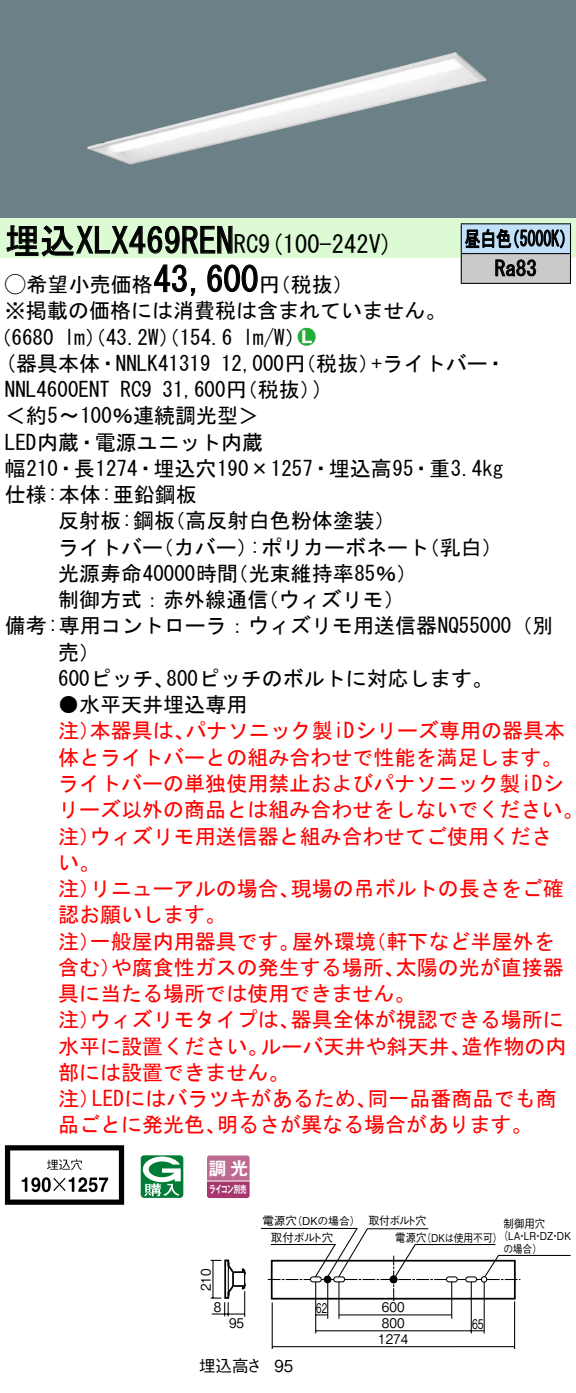
<style>
.page{position:relative;width:576px;height:1393px;background:#fff}
.page>*{position:absolute;margin:0;border:0;box-sizing:border-box;transform-origin:0 0}
.t1{font:35px "MS Gothic";color:#000}
.t2{font:24.5px "MS Gothic";color:#000}
.t3{font:21px/26.2px "MS Gothic";color:#f00}
.t4{font:21px/26.6px "MS Gothic";color:#000}
.t5{font:21px/29.8px "MS Gothic";color:#000;scale:.75 1}
.t6{font:21px "Ford Classification 1";color:#23ac38}
.t7{font:17.5px "Gothic MB101 Pro De Bold 90 pv RKSJ H";color:#fff}
.t8{font:16.45px "Gothic BBB Pro Medium 90 pv RKSJ H";color:#000}
.t9{font:16.45px "Gothic BBB Pro Medium 90 pv RKSJ H";color:#000;scale:.9 1}
.t10{font:13.3px "Gothic BBB Pro Medium 90 pv RKSJ H";color:#000;scale:.9 1}
.t11{font:13.3px "Gothic BBB Pro Medium 90 pv RKSJ H";color:#000;scale:.65 1}
.t12{font:13.3px "Gothic BBB Pro Medium 90 pv RKSJ H";color:#000;scale:.7 1}
.t13{font:11.55px "Gothic BBB Pro Medium 90 pv RKSJ H";letter-spacing:-.02em;color:#000}
.t14{font:11.55px "Gothic BBB Pro Medium 90 pv RKSJ H";letter-spacing:-.02em;color:#000;scale:.9 1}
.t15{font:11.55px "Gothic BBB Pro Medium 90 pv RKSJ H";letter-spacing:-.02em;color:#000;scale:.95 1}
.t16{font:10.85px/12.2px "Gothic BBB Pro Medium 90 pv RKSJ H";color:#000;text-align:center;scale:.9 1}
.t17{font:10.85px "Gothic BBB Pro Medium 90 pv RKSJ H";color:#000}
.t18{font:10.15px "Gothic MB101 Pro De Bold 90 pv RKSJ H";letter-spacing:-.05em;color:#fff;scale:.65 1}
.s1{font-size:24.5px}
.s2{font-family:"Ford Classification 1"}
.s3{color:#fff}
</style>
<div class="page">
<div style="left:0;top:0;width:575px;height:218px;background:#6c8087"></div>
<img style="left:87px;top:52px;width:399px;height:113px">
<div style="left:0;top:218px;width:575px;height:40px;background:#dcfad4"></div>
<svg style="left:6px;top:225px;width:227px;height:32px"></svg>
<svg style="left:154px;top:264px;width:42px;height:32px"></svg>
<svg style="left:207px;top:264px;width:51px;height:29px"></svg>
<svg style="left:5px;top:1145px;width:119px;height:59px"></svg>
<svg style="left:141px;top:1155px;width:42px;height:43px"></svg>
<svg style="left:207px;top:1155px;width:42px;height:43px;background:#b55984"></svg>
<hr style="left:207px;top:1180px;width:42px;height:1px;background:#fff">
<div style="left:461px;top:224px;width:109px;height:30px;background:#c1e1fa"></div>
<div style="left:461px;top:254px;width:109px;height:29px;background:#cacaca"></div>
<hr style="left:460px;top:223px;width:110px;height:1px;background:#000">
<hr style="left:569px;top:224px;width:2px;height:29px;background:#000">
<hr style="left:460px;top:253px;width:110px;height:1px;background:#000">
<hr style="left:569px;top:254px;width:2px;height:29px;background:#000">
<hr style="left:460px;top:283px;width:110px;height:1px;background:#000">
<svg style="left:460px;top:224px;width:104px;height:59px"></svg>
<hr style="left:514px;top:1301px;width:1px;height:48px;background:#000">
<hr style="left:271px;top:1302px;width:2px;height:47px;background:#000">
<hr style="left:339px;top:1314px;width:112px;height:1px;background:#000">
<hr style="left:316px;top:1330px;width:168px;height:1px;background:#000">
<hr style="left:272px;top:1346px;width:242px;height:1px;background:#000">
<hr style="left:470px;top:1282px;width:1px;height:51px;background:#000">
<hr style="left:315px;top:1281px;width:1px;height:52px;background:#000">
<hr style="left:327px;top:1282px;width:1px;height:36px;background:#000">
<hr style="left:338px;top:1281px;width:1px;height:37px;background:#000">
<hr style="left:451px;top:1281px;width:1px;height:37px;background:#000">
<svg style="left:261px;top:1227px;width:309px;height:74px"></svg>
<hr style="left:483px;top:1282px;width:1px;height:51px;background:#000">
<svg style="left:210px;top:1259px;width:35px;height:57px"></svg>
<h1 class="t1" style="left:5px;top:223px;width:255px">埋込XLX469REN<span class="s1">RC</span></h1>
<p class="t2" style="left:258px;top:232px;width:136px">(9 100-242 (V</p>
<h1 class="t1" style="left:153px;top:262px;width:106px">43,600</h1>
<p class="t4" style="left:5px;top:271px;width:442px"><span class="s2">A</span>希望小売価格<br>※掲載の価格には消費税は含まれていません。</p>
<p class="t6" style="left:298px;top:326px;width:19px">2<span class="s3">7</span></p>
<p class="t4" style="left:259px;top:271px;width:96px">（円税抜(</p>
<p class="t4" style="left:243px;top:324px;width:64px">l m (W/</p>
<p class="t4" style="left:-9px;top:324px;width:65px">（6680</p>
<p class="t4" style="left:64px;top:324px;width:169px">lm）（43.2 ）（W 154.6</p>
<p class="t5" style="left:494px;top:224px;width:57px;text-indent:-30px">昼白色<br>Ra83</p>
<p class="t5" style="left:504px;top:224px;width:96px">（5000 (K</p>
<p class="t4" style="left:5px;top:350px;width:207px">(器具本体・NNLK41319</p>
<p class="t4" style="left:371px;top:350px;width:136px">+ライトバー・</p>
<p class="t4" style="left:221px;top:350px;width:160px">12,000 （円税抜）</p>
<p class="t4" style="left:162px;top:376px;width:160px">31,600 （円税抜(</p>
<p class="t4" style="left:313px;top:376px;width:12px">(</p>
<p class="t4" style="left:5px;top:376px;width:106px">NNL4600ENT</p>
<p class="t4" style="left:5px;top:402px;width:255px">＜約〜5 100％連続調光型&lt;</p>
<p class="t4" style="left:5px;top:429px;width:259px">LED内蔵・電源ユニット内蔵</p>
<p class="t4" style="left:5px;top:455px;width:500px">幅210・長1274・埋込穴190×1257・埋込高95・重3.4kg</p>
<p class="t4" style="left:5px;top:481px;width:193px">仕様:本体:亜鉛鋼板</p>
<p class="t4" style="left:164px;top:507px;width:233px">（高反射白色粉体塗装(</p>
<p class="t4" style="left:120px;top:376px;width:33px">RC9</p>
<p class="t4" style="left:58px;top:507px;width:118px">反射板:鋼板</p>
<p class="t4" style="left:58px;top:534px;width:106px">ライトバー</p>
<p class="t4" style="left:153px;top:534px;width:106px">（カバー）</p>
<p class="t4" style="left:250px;top:534px;width:181px">:ポリカーボネート</p>
<p class="t4" style="left:418px;top:534px;width:85px">（乳白(</p>
<p class="t4" style="left:58px;top:560px;width:181px">光源寿命40000時間</p>
<p class="t4" style="left:227px;top:560px;width:191px">（光束維持率85％(</p>
<p class="t4" style="left:258px;top:586px;width:148px">（ウィズリモ(</p>
<p class="t4" style="left:58px;top:586px;width:211px">制御方式：赤外線通信</p>
<p class="t4" style="left:5px;top:612px;width:549px">備考:専用コントローラ：ウィズリモ用送信器NQ55000（別</p>
<p class="t4" style="left:58px;top:639px;width:43px">売(</p>
<p class="t4" style="left:166px;top:665px;width:328px">800ピッチのボルトに対応します。</p>
<p class="t4" style="left:58px;top:665px;width:118px">600ピッチ、</p>
<p class="t4" style="left:58px;top:691px;width:190px">●水平天井埋込専用</p>
<p class="t3" style="left:185px;top:718px;width:381px">パナソニック製iDシリーズ専用の器具本</p>
<p class="t3" style="left:58px;top:718px;width:43px">注）</p>
<p class="t3" style="left:58px;top:744px;width:505px">体とライトバーとの組み合わせで性能を満足します。</p>
<p class="t3" style="left:58px;top:770px;width:507px">ライトバーの単独使用禁止およびパナソニック製iDシ</p>
<p class="t3" style="left:58px;top:796px;width:526px">リーズ以外の商品とは組み合わせをしないでください。</p>
<p class="t3" style="left:90px;top:823px;width:463px">ウィズリモ用送信器と組み合わせてご使用くださ</p>
<p class="t3" style="left:90px;top:718px;width:106px">本器具は、</p>
<p class="t3" style="left:58px;top:823px;width:43px">注）い。</p>
<p class="t3" style="left:290px;top:875px;width:275px">現場の吊ボルトの長さをご確</p>
<p class="t3" style="left:58px;top:875px;width:169px">注）<br>認お願いします。</p>
<p class="t3" style="left:90px;top:875px;width:211px">リニューアルの場合、</p>
<p class="t3" style="left:90px;top:928px;width:211px">一般屋内用器具です。</p>
<p class="t3" style="left:292px;top:928px;width:85px">屋外環境</p>
<p class="t3" style="left:365px;top:928px;width:190px">（軒下など半屋外を</p>
<p class="t3" style="left:58px;top:928px;width:43px">注）</p>
<p class="t3" style="left:111px;top:954px;width:295px">や腐食性ガスの発生する場所、</p>
<p class="t3" style="left:395px;top:954px;width:170px">太陽の光が直接器</p>
<p class="t3" style="left:58px;top:954px;width:64px">含む）</p>
<p class="t3" style="left:58px;top:980px;width:358px">具に当たる場所では使用できません。</p>
<p class="t3" style="left:290px;top:1006px;width:275px">器具全体が視認できる場所に</p>
<p class="t3" style="left:90px;top:1006px;width:211px">ウィズリモタイプは、</p>
<p class="t3" style="left:58px;top:1006px;width:43px">注）</p>
<p class="t3" style="left:260px;top:1033px;width:211px">ルーバ天井や斜天井、</p>
<p class="t3" style="left:461px;top:1033px;width:106px">造作物の内</p>
<p class="t3" style="left:58px;top:1033px;width:232px">水平に設置ください。部には設置できません。</p>
<p class="t3" style="left:92px;top:1085px;width:286px">LEDにはバラツキがあるため、</p>
<p class="t3" style="left:367px;top:1085px;width:190px">同一品番商品でも商</p>
<p class="t3" style="left:58px;top:1085px;width:43px">注）</p>
<p class="t3" style="left:58px;top:1111px;width:169px">品ごとに発光色、</p>
<p class="t3" style="left:217px;top:1111px;width:317px">明るさが異なる場合があります。</p>
<p class="t7" style="left:209px;top:1153px;width:41px">調光</p>
<p class="t18" style="left:209px;top:1181px;width:59px">ライコン別売</p>
<p class="t10" style="left:195px;top:1291px;width:27px;rotate:-90deg">210</p>
<p class="t10" style="left:214px;top:1296px;width:10px">8</p>
<p class="t10" style="left:229px;top:1312px;width:18px">95</p>
<p class="t13" style="left:262px;top:1211px;width:36px">電源穴</p>
<p class="t17" style="left:291px;top:1212px;width:71px">（DKの場合）</p>
<p class="t13" style="left:271px;top:1228px;width:64px">取付ボルト穴</p>
<p class="t11" style="left:316px;top:1297px;width:18px">62</p>
<p class="t8" style="left:199px;top:1352px;width:65px">埋込高さ</p>
<p class="t9" style="left:274px;top:1352px;width:22px">95</p>
<p class="t15" style="left:368px;top:1211px;width:63px">取付ボルト穴</p>
<p class="t14" style="left:395px;top:1228px;width:36px">電源穴</p>
<p class="t16" style="left:421px;top:1230px;width:92px">（DKは使用不可(</p>
<p class="t14" style="left:503px;top:1214px;width:48px">制御用穴</p>
<p class="t16" style="left:498px;top:1229px;width:82px">（LA LR DZ DK</p>
<p class="t16" style="left:503px;top:1229px;width:45px">・<br>の場合(</p>
<p class="t16" style="left:533px;top:1229px;width:12px">・</p>
<p class="t16" style="left:550px;top:1229px;width:12px">・</p>
<p class="t10" style="left:382px;top:1296px;width:27px">600</p>
<p class="t10" style="left:378px;top:1328px;width:35px">1274</p>
<p class="t10" style="left:382px;top:1312px;width:27px">800</p>
<p class="t12" style="left:472px;top:1313px;width:18px">65</p>
</div>
